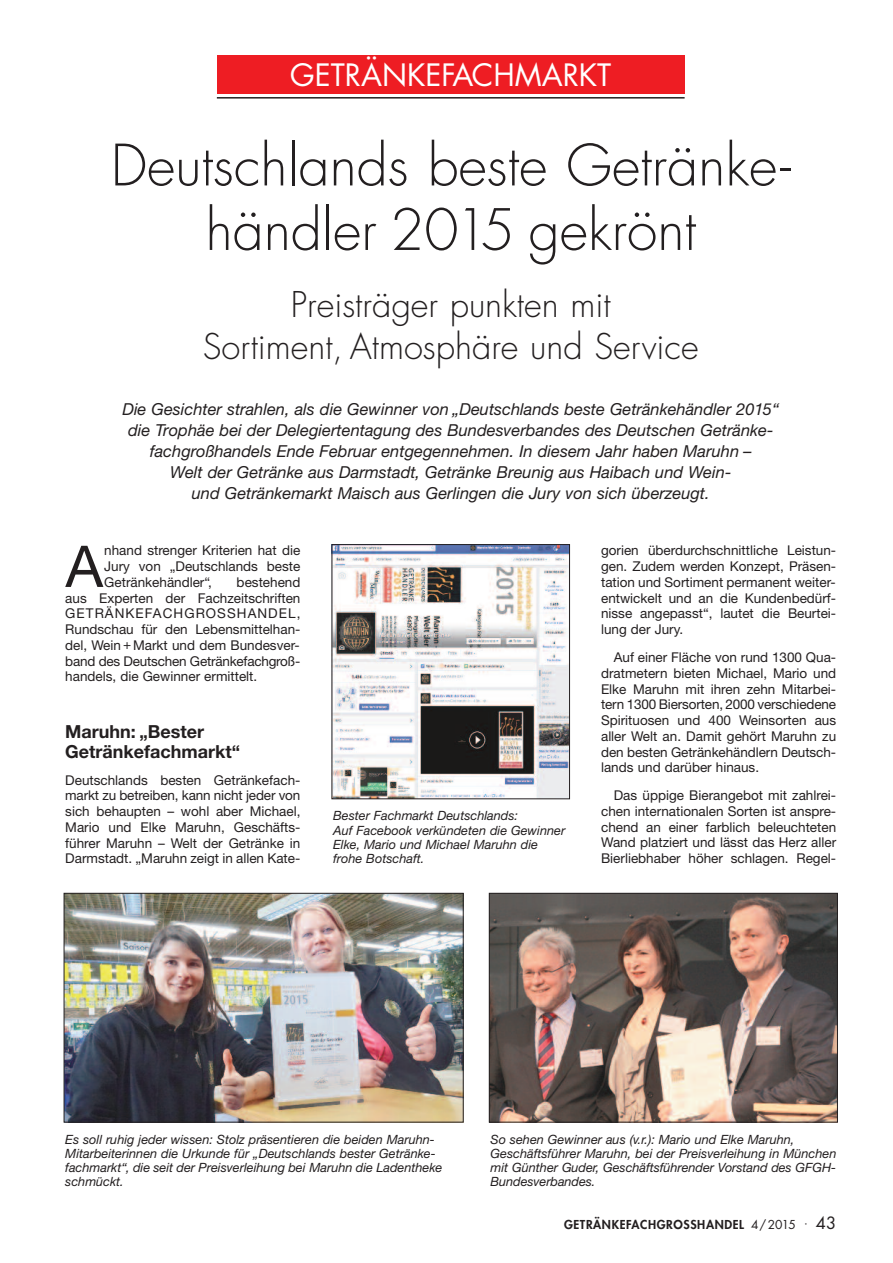
<style>
.page{position:relative;width:893px;height:1263px;background:#fff}
.page>*{position:absolute;margin:0;border:0;box-sizing:border-box;transform-origin:0 0}
.t1{font:57.6px "Helvetica Neue";color:#231f20}
.t2{font:300 55.5px/64.5px "Futura";color:#231f20;text-align:center}
.t3{font:300 34.5px/42px "Futura";color:#231f20;text-align:center}
.t4{font:30px "Futura";color:#fff}
.t5{font:700 18px/20.2px "Helvetica Neue";color:#231f20}
.t6{font:italic 16.5px/21px "Helvetica Neue";color:#231f20;text-align:center}
.t7{font:13.5px/15.8px "Helvetica Neue";color:#231f20;text-align:justify}
.t8{font:italic 12.75px/14.2px "Helvetica Neue";color:#231f20}
.t9{font:800 12px "Futura";letter-spacing:.05em;color:#231f20}
.s1{font-weight:400}
.s2{font-weight:400;font-size:16.5px}
</style>
<div class="page">
<div style="left:217px;top:55px;width:468px;height:39px;background:#ee1d23"></div>
<hr style="left:217px;top:97px;width:468px;height:2px;background:#231f20">
<img style="left:491px;top:895px;width:345px;height:225px">
<div style="left:489px;top:893px;width:349px;height:229px;border:1px solid #231f20"></div>
<img style="left:66px;top:895px;width:395px;height:225px">
<div style="left:64px;top:893px;width:399px;height:229px;border:1px solid #231f20"></div>
<img style="left:334px;top:546px;width:234px;height:251px">
<div style="left:332px;top:544px;width:238px;height:255px;border:1px solid #231f20"></div>
<h3 class="t4" style="left:290px;top:61px;width:323px">GETRÄNKEFACHMARKT</h3>
<h2 class="t2" style="left:111px;top:138px;width:681px">Deutschlands beste Getränke&shy;händler 2015 gekrönt</h2>
<h3 class="t3" style="left:203px;top:287px;width:497px">Preisträger punkten mit<br>Sortiment, Atmosphäre und Service</h3>
<p class="t6" style="left:122px;top:400px;width:658px">Die Gesichter strahlen, als die Gewinner von „Deutschlands beste Getränkehändler 2015“ die Trophäe bei der Delegiertentagung des Bundesverbandes des Deutschen Getränke&shy;fachgroßhandels Ende Februar entgegennehmen. In diesem Jahr haben Maruhn –<br>Welt der Getränke aus Darmstadt, Getränke Breunig aus Haibach und Wein-<br>und Getränkemarkt Maisch aus Gerlingen die Jury von sich überzeugt.</p>
<h1 class="t1" style="left:66px;top:546px;width:39px">A</h1>
<p class="t7" style="left:104px;top:544px;width:198px">nhand strenger Kriterien hat die Jury von „Deutschlands beste Getränkehändler“,</p>
<p class="t7" style="left:65px;top:576px;width:237px;text-indent:171px">bestehend aus Experten der Fachzeitschriften GETRÄNKEFACHGROSSHANDEL, Rundschau für den Lebensmittelhan&shy;del, Wein+ Markt und dem Bundesver&shy;band des Deutschen Getränkefachgroß&shy;handels, die Gewinner ermittelt.</p>
<h3 class="t5" style="left:65px;top:723px;width:176px">Maruhn: „Bester<br>Getränkefachmarkt“</h3>
<p class="t7" style="left:65px;top:773px;width:237px">Deutschlands besten Getränkefach&shy;markt zu betreiben, kann nicht jeder von sich behaupten – wohl aber Michael, Mario und Elke Maruhn, Geschäfts&shy;führer Maruhn – Welt der Getränke in Darmstadt. „Maruhn zeigt in allen Kate-</p>
<p class="t8" style="left:333px;top:810px;width:234px">Bester Fachmarkt Deutschlands:<br>Auf Facebook verkündeten die Gewinner<br>Elke, Mario und Michael Maruhn die frohe Botschaft.</p>
<p class="t7" style="left:601px;top:544px;width:237px">gorien überdurchschnittliche Leistun&shy;gen. Zudem werden Konzept, Präsen&shy;tation und Sortiment permanent weiter&shy;entwickelt und an die Kundenbedürf&shy;nisse angepasst“, lautet die Beurtei&shy;lung der Jury.</p>
<p class="t7" style="left:601px;top:651px;width:237px;text-indent:13px">Auf einer Fläche von rund 1300 Qua&shy;dratmetern bieten Michael, Mario und Elke Maruhn mit ihren zehn Mitarbei&shy;tern 1300 Biersorten, 2000 verschiedene Spirituosen und 400 Weinsorten aus aller Welt an. Damit gehört Maruhn zu den besten Getränkehändlern Deutsch&shy;lands und darüber hinaus.</p>
<p class="t7" style="left:601px;top:789px;width:237px;text-indent:13px">Das üppige Bierangebot mit zahlrei&shy;chen internationalen Sorten ist anspre&shy;chend an einer farblich beleuchteten Wand platziert und lässt das Herz aller Bierliebhaber höher schlagen. Regel-</p>
<p class="t8" style="left:65px;top:1133px;width:379px">Es soll ruhig jeder wissen: Stolz präsentieren die beiden Maruhn-Mitarbeiterinnen die Urkunde für „Deutschlands bester Getränke&shy;fachmarkt“, die seit der Preisverleihung bei Maruhn die Ladentheke schmückt.</p>
<p class="t8" style="left:490px;top:1133px;width:347px">So sehen Gewinner aus (v.r.): Mario und Elke Maruhn, Geschäftsführer Maruhn, bei der Preisverleihung in München mit Günther Guder, Geschäftsführender Vorstand des GFGH-Bundesverbandes.</p>
<p class="t9" style="left:564px;top:1219px;width:274px">GETRÄNKEFACHGROSSHANDEL <span class="s1">4/2015 ·</span> <span class="s2">43</span></p>
</div>
